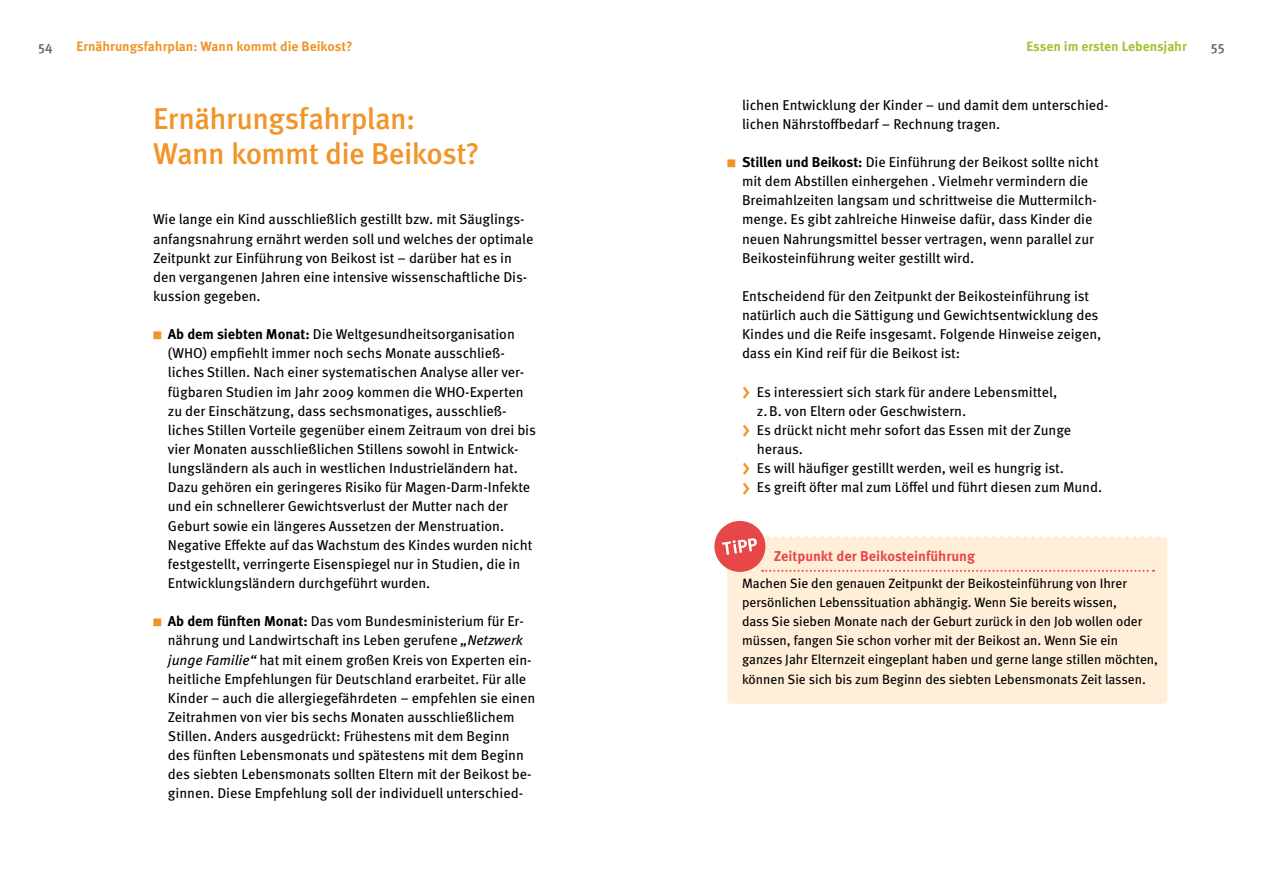
<style>
.page{position:relative;width:1263px;height:893px;background:#fff}
.page>*{position:absolute;margin:0;border:0;box-sizing:border-box;transform-origin:0 0}
.t1{font:500 30px/34.5px "Meta OT";letter-spacing:-.02em;color:#f1952a}
.t2{font:14.25px/19.2px "Meta OT";letter-spacing:-.005em;color:#000}
.t3{font:700 14.25px "Meta OT";letter-spacing:-.005em;color:#e74746}
.t4{font:13.5px/19.2px "Meta Book LF";color:#000}
.t5{font:700 13.5px "Meta OT";color:#f1952a}
.t6{font:700 13.5px "Meta OT";color:#a1c436}
.t7{font:500 13.5px "Meta OT";color:#605d5a}
.s1{font-family:"Meta Bold Expert";font-size:10.5px;color:#f1952a}
.s2{font-weight:700}
.s3{font-style:italic}
.s4{font-weight:500;font-size:21px;color:#f1952a}
</style>
<div class="page">
<div style="left:727px;top:536px;width:440px;height:168px;background:#ffefd8;border-radius:4px"></div>
<svg style="left:762px;top:570px;width:392px;height:2px"></svg>
<div style="left:714px;top:521px;width:51px;height:51px;background:#e74746;border-radius:50%"></div>
<svg style="left:722px;top:532px;width:440px;height:23px"></svg>
<p class="t7" style="left:38px;top:38px;width:16px">54</p>
<p class="t5" style="left:77px;top:38px;width:278px">Ernährungsfahrplan: Wann kommt die Beikost?</p>
<p class="t6" style="left:1026px;top:38px;width:162px">Essen im ersten Lebensjahr</p>
<p class="t7" style="left:1211px;top:38px;width:15px">55</p>
<h1 class="t1" style="left:153px;top:102px;width:328px">Ernährungsfahrplan:<br>Wann kommt die Beikost?</h1>
<p class="t2" style="left:153px;top:210px;width:382px">Wie lange ein Kind ausschließlich gestillt bzw. mit Säuglings&shy;anfangsnahrung ernährt werden soll und welches der optimale Zeitpunkt zur Einführung von Beikost ist – darüber hat es in den vergangenen Jahren eine intensive wissenschaftliche Dis&shy;kussion gegeben.</p>
<p class="t2" style="left:168px;top:325px;width:369px;text-indent:-15px"><span class="s1">Z</span> <span class="s2">Ab dem siebten Monat:</span> Die Weltgesundheitsorganisation (WHO) empfiehlt immer noch sechs Monate ausschließ&shy;liches Stillen. Nach einer systematischen Analyse aller ver&shy;fügbaren Studien im Jahr 2009 kommen die WHO-Experten zu der Einschätzung, dass sechsmonatiges, ausschließ&shy;liches Stillen Vorteile gegenüber einem Zeitraum von drei bis vier Monaten ausschließlichen Stillens sowohl in Entwick&shy;lungsländern als auch in westlichen Industrieländern hat.<br>Dazu gehören ein geringeres Risiko für Magen-Darm-Infekte und ein schnellerer Gewichtsverlust der Mutter nach der Geburt sowie ein längeres Aussetzen der Menstruation.<br>Negative Effekte auf das Wachstum des Kindes wurden nicht festgestellt, verringerte Eisenspiegel nur in Studien, die in Entwicklungsländern durchgeführt wurden.</p>
<p class="t2" style="left:168px;top:612px;width:369px;text-indent:-15px"><span class="s1">Z</span> <span class="s2">Ab dem fünften Monat:</span> Das vom Bundesministerium für Er&shy;nährung und Landwirtschaft ins Leben gerufene <span class="s3">„Netzwerk junge Familie“</span> hat mit einem großen Kreis von Experten ein&shy;heitliche Empfehlungen für Deutschland erarbeitet. Für alle Kinder – auch die allergiegefährdeten – empfehlen sie einen Zeitrahmen von vier bis sechs Monaten ausschließlichem Stillen. Anders ausgedrückt: Frühestens mit dem Beginn des fünften Lebensmonats und spätestens mit dem Beginn des siebten Lebensmonats sollten Eltern mit der Beikost be&shy;ginnen. Diese Empfehlung soll der individuell unterschied-</p>
<p class="t2" style="left:742px;top:95px;width:368px">lichen Entwicklung der Kinder – und damit dem unterschied&shy;lichen Nährstoffbedarf – Rechnung tragen.</p>
<p class="t2" style="left:742px;top:153px;width:358px;text-indent:-15px"><span class="s1">Z</span> <span class="s2">Stillen und Beikost:</span> Die Einführung der Beikost sollte nicht mit dem Abstillen einhergehen . Vielmehr vermindern die Breimahlzeiten langsam und schrittweise die Muttermilch&shy;menge. Es gibt zahlreiche Hinweise dafür, dass Kinder die neuen Nahrungsmittel besser vertragen, wenn parallel zur Beikosteinführung weiter gestillt wird.</p>
<p class="t2" style="left:742px;top:287px;width:361px">Entscheidend für den Zeitpunkt der Beikosteinführung ist natürlich auch die Sättigung und Gewichtsentwicklung des Kindes und die Reife insgesamt. Folgende Hinweise zeigen, dass ein Kind reif für die Beikost ist:</p>
<p class="t2" style="left:742px;top:382px;width:317px"><span class="s4">&gt;</span> Es interessiert sich stark für andere Lebensmittel,</p>
<p class="t2" style="left:757px;top:401px;width:211px">z.B. von Eltern oder Geschwistern.</p>
<p class="t2" style="left:742px;top:420px;width:331px"><span class="s4">&gt;</span> Es drückt nicht mehr sofort das Essen mit der Zunge</p>
<p class="t2" style="left:757px;top:440px;width:48px">heraus.</p>
<p class="t2" style="left:742px;top:459px;width:323px"><span class="s4">&gt;</span> Es will häufiger gestillt werden, weil es hungrig ist.</p>
<p class="t2" style="left:742px;top:478px;width:362px"><span class="s4">&gt;</span> Es greift öfter mal zum Löffel und führt diesen zum Mund.</p>
<p class="t3" style="left:774px;top:547px;width:203px">Zeitpunkt der Beikosteinführung</p>
<p class="t4" style="left:742px;top:573px;width:417px">Machen Sie den genauen Zeitpunkt der Beikosteinführung von Ihrer persönlichen Lebenssituation abhängig. Wenn Sie bereits wissen,<br>dass Sie sieben Monate nach der Geburt zurück in den Job wollen oder müssen, fangen Sie schon vorher mit der Beikost an. Wenn Sie ein ganzes Jahr Elternzeit eingeplant haben und gerne lange stillen möchten, können Sie sich bis zum Beginn des siebten Lebensmonats Zeit lassen.</p>
</div>
